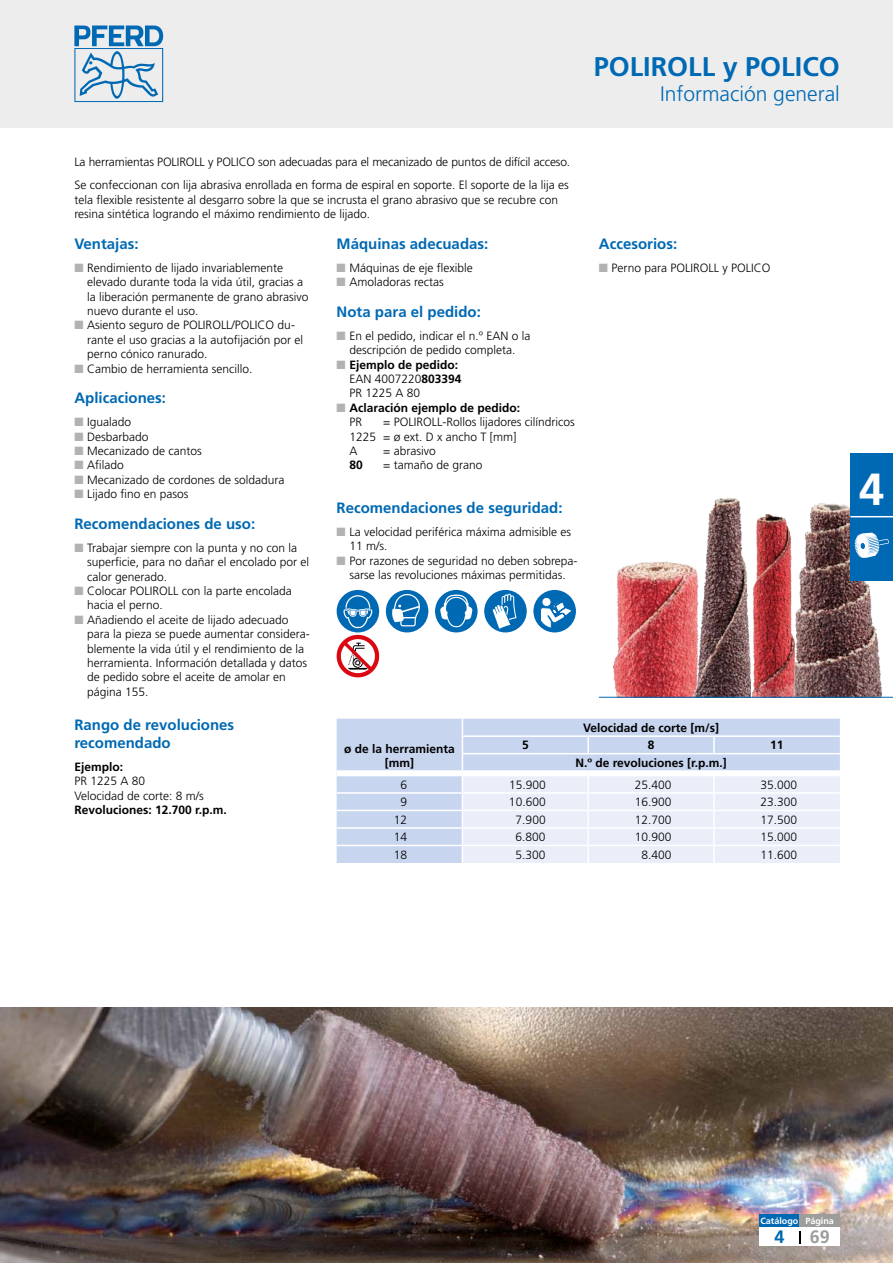
<style>
.page{position:relative;width:893px;height:1263px;background:#fff}
.page>*{position:absolute;margin:0;border:0;box-sizing:border-box;transform-origin:0 0}
.t1{font:700 45px "Frutiger LT Pro";color:#fff}
.t2{font:700 27px "Frutiger LT Pro";color:#0069b4}
.t3{font:300 21px "Frutiger LT Pro";color:#0069b4}
.t4{font:700 18px "Frutiger LT Pro";color:#9d9d9c}
.t5{font:700 18px "Frutiger LT Pro";color:#0069b4}
.t6{font:700 15px/18px "Frutiger LT Pro";color:#0069b4}
.t7{font:300 12px/14.4px "Frutiger LT Pro";color:#000}
.t8{font:700 12px/14.4px "Frutiger LT Pro";color:#000}
.t9{font:700 9px "Frutiger LT Pro";color:#fff}
.s1{color:#b3b2b2}
.s2{font-weight:300}
</style>
<div class="page">
<div style="left:0;top:0;width:893px;height:128px;background:#ededed"></div>
<svg style="left:74px;top:26px;width:89px;height:76px"></svg>
<div style="left:386px;top:590px;width:42px;height:42px;background:#0069b4;border-radius:50%"></div>
<svg style="left:392px;top:594px;width:28px;height:32px"></svg>
<div style="left:435px;top:590px;width:43px;height:42px;background:#0069b4;border-radius:50%"></div>
<svg style="left:440px;top:595px;width:32px;height:32px"></svg>
<div style="left:484px;top:590px;width:43px;height:42px;background:#0069b4;border-radius:50%"></div>
<svg style="left:493px;top:594px;width:24px;height:35px"></svg>
<div style="left:533px;top:590px;width:43px;height:42px;background:#0069b4;border-radius:50%"></div>
<svg style="left:540px;top:597px;width:33px;height:32px"></svg>
<svg style="left:337px;top:590px;width:42px;height:87px"></svg>
<div style="left:337px;top:719px;width:125px;height:144px;background:#c8d5ef"></div>
<hr style="left:337px;top:792px;width:125px;height:2px;background:#fff">
<hr style="left:337px;top:810px;width:125px;height:1px;background:#fff">
<hr style="left:337px;top:827px;width:125px;height:2px;background:#fff">
<hr style="left:337px;top:845px;width:125px;height:1px;background:#fff">
<svg style="left:462px;top:719px;width:378px;height:144px;background:#dfe6f5"></svg>
<div style="left:337px;top:770px;width:125px;height:6px;background:#fff"></div>
<div style="left:462px;top:770px;width:126px;height:6px;background:#fff"></div>
<div style="left:588px;top:770px;width:126px;height:6px;background:#fff"></div>
<div style="left:714px;top:770px;width:126px;height:6px;background:#fff"></div>
<img style="left:0;top:1008px;width:893px;height:255px">
<img style="left:614px;top:561px;width:68px;height:136px">
<img style="left:796px;top:504px;width:86px;height:193px">
<img style="left:682px;top:498px;width:68px;height:199px">
<img style="left:753px;top:515px;width:43px;height:182px">
<hr style="left:599px;top:697px;width:294px;height:1px;background:#0069b4">
<div style="left:759px;top:1225px;width:81px;height:21px;background:#fff"></div>
<svg style="left:799px;top:1231px;width:1px;height:12px"></svg>
<div style="left:850px;top:453px;width:43px;height:127px;background:#0069b4"></div>
<hr style="left:850px;top:516px;width:43px;height:1px;background:#fff">
<svg style="left:855px;top:533px;width:34px;height:25px"></svg>
<div style="left:759px;top:1214px;width:40px;height:13px;background:#0069b4"></div>
<div style="left:799px;top:1214px;width:41px;height:13px;background:#9d9d9c"></div>
<h2 class="t2" style="left:594px;top:50px;width:248px">POLIROLL y POLICO</h2>
<h3 class="t3" style="left:660px;top:81px;width:181px">Información general</h3>
<p class="t7" style="left:74px;top:151px;width:497px;line-height:23px">La herramientas POLIROLL y POLICO son adecuadas para el mecanizado de puntos de difícil acceso.<br>Se confeccionan con lija abrasiva enrollada en forma de espiral en soporte. El soporte de la lija es</p>
<p class="t7" style="left:74px;top:192px;width:485px">tela flexible resistente al desgarro sobre la que se incrusta el grano abrasivo que se recubre con resina sintética logrando el máximo rendimiento de lijado.</p>
<p class="t6" style="left:74px;top:235px;width:66px">Ventajas:</p>
<p class="t7" style="left:87px;top:260px;width:223px;text-indent:-13px"><span class="s1">■</span> Rendimiento de lijado invariablemente elevado durante toda la vida útil, gracias a la liberación permanente de grano abrasivo nuevo durante el uso.</p>
<p class="t7" style="left:87px;top:318px;width:218px;text-indent:-13px"><span class="s1">■</span> Asiento seguro de POLIROLL/POLICO du&shy;rante el uso gracias a la autofijación por el perno cónico ranurado.</p>
<p class="t7" style="left:74px;top:361px;width:180px"><span class="s1">■</span> Cambio de herramienta sencillo.</p>
<p class="t6" style="left:74px;top:389px;width:93px">Aplicaciones:</p>
<p class="t7" style="left:74px;top:415px;width:58px"><span class="s1">■</span> Igualado</p>
<p class="t7" style="left:74px;top:429px;width:76px"><span class="s1">■</span> Desbarbado</p>
<p class="t7" style="left:74px;top:444px;width:129px"><span class="s1">■</span> Mecanizado de cantos</p>
<p class="t7" style="left:74px;top:458px;width:51px"><span class="s1">■</span> Afilado</p>
<p class="t7" style="left:74px;top:472px;width:211px"><span class="s1">■</span> Mecanizado de cordones de soldadura</p>
<p class="t7" style="left:74px;top:487px;width:116px"><span class="s1">■</span> Lijado fino en pasos</p>
<p class="t6" style="left:74px;top:515px;width:182px">Recomendaciones de uso:</p>
<p class="t7" style="left:87px;top:541px;width:224px;text-indent:-13px"><span class="s1">■</span> Trabajar siempre con la punta y no con la superficie, para no dañar el encolado por el calor generado.</p>
<p class="t7" style="left:87px;top:584px;width:206px;text-indent:-13px"><span class="s1">■</span> Colocar POLIROLL con la parte encolada hacia el perno.</p>
<p class="t7" style="left:87px;top:613px;width:224px;text-indent:-13px"><span class="s1">■</span> Añadiendo el aceite de lijado adecuado para la pieza se puede aumentar considera&shy;blemente la vida útil y el rendimiento de la herramienta. Información detallada y datos de pedido sobre el aceite de amolar en página 155.</p>
<p class="t6" style="left:337px;top:235px;width:153px">Máquinas adecuadas:</p>
<p class="t7" style="left:337px;top:260px;width:138px"><span class="s1">■</span> Máquinas de eje flexible</p>
<p class="t7" style="left:337px;top:275px;width:109px"><span class="s1">■</span> Amoladoras rectas</p>
<p class="t6" style="left:337px;top:303px;width:146px">Nota para el pedido:</p>
<p class="t7" style="left:337px;top:328px;width:195px;text-align:center"><span class="s1">■</span> En el pedido, indicar el n.º EAN o la descripción de pedido completa.</p>
<p class="t8" style="left:349px;top:357px;width:114px;text-indent:-13px"><span class="s1">■</span> Ejemplo de pedido:<br><span class="s2">EAN 4007220</span>803394<br><span class="s2">PR 1225 A 80</span></p>
<p class="t8" style="left:349px;top:400px;width:172px;text-indent:-13px"><span class="s1">■</span> Aclaración ejemplo de pedido:<br><span class="s2">PR</span></p>
<p class="t7" style="left:349px;top:415px;width:227px;text-indent:34px">= POLIROLL-Rollos lijadores cilíndricos<br>1225 = ø ext. D x ancho T [mm]<br>A</p>
<p class="t7" style="left:383px;top:444px;width:54px">= abrasivo</p>
<p class="t8" style="left:349px;top:458px;width:15px">80</p>
<p class="t7" style="left:383px;top:458px;width:101px">= tamaño de grano</p>
<p class="t6" style="left:337px;top:499px;width:227px">Recomendaciones de seguridad:</p>
<p class="t7" style="left:349px;top:525px;width:223px;text-indent:-13px"><span class="s1">■</span> La velocidad periférica máxima admisible es<br>11 m/s.</p>
<p class="t7" style="left:337px;top:553px;width:242px;text-align:center"><span class="s1">■</span> Por razones de seguridad no deben sobrepa&shy;sarse las revoluciones máximas permitidas.</p>
<p class="t6" style="left:599px;top:235px;width:80px">Accesorios:</p>
<p class="t7" style="left:599px;top:261px;width:173px"><span class="s1">■</span> Perno para POLIROLL y POLICO</p>
<p class="t6" style="left:74px;top:716px;width:161px">Rango de revoluciones recomendado</p>
<p class="t8" style="left:74px;top:759px;width:50px">Ejemplo:</p>
<p class="t7" style="left:74px;top:774px;width:131px">PR 1225 A 80<br>Velocidad de corte: 8 m/s</p>
<p class="t8" style="left:74px;top:803px;width:154px">Revoluciones: 12.700 r.p.m.</p>
<p class="t8" style="left:344px;top:741px;width:112px;text-align:center">ø de la herramienta [mm]</p>
<p class="t8" style="left:583px;top:721px;width:138px">Velocidad de corte [m/s]</p>
<p class="t8" style="left:522px;top:738px;width:8px">5</p>
<p class="t8" style="left:648px;top:738px;width:8px">8</p>
<p class="t8" style="left:770px;top:738px;width:15px">11</p>
<p class="t8" style="left:575px;top:756px;width:153px">N.º de revoluciones [r.p.m.]</p>
<p class="t7" style="left:400px;top:777px;width:8px">6</p>
<p class="t7" style="left:509px;top:777px;width:38px">15.900</p>
<p class="t7" style="left:635px;top:777px;width:38px">25.400</p>
<p class="t7" style="left:761px;top:777px;width:38px">35.000</p>
<p class="t7" style="left:400px;top:795px;width:8px">9</p>
<p class="t7" style="left:509px;top:795px;width:38px">10.600</p>
<p class="t7" style="left:635px;top:795px;width:38px">16.900</p>
<p class="t7" style="left:761px;top:795px;width:38px">23.300</p>
<p class="t7" style="left:394px;top:812px;width:15px">12</p>
<p class="t7" style="left:516px;top:812px;width:32px">7.900</p>
<p class="t7" style="left:635px;top:812px;width:38px">12.700</p>
<p class="t7" style="left:761px;top:812px;width:38px">17.500</p>
<p class="t7" style="left:394px;top:830px;width:15px">14</p>
<p class="t7" style="left:516px;top:830px;width:32px">6.800</p>
<p class="t7" style="left:635px;top:830px;width:38px">10.900</p>
<p class="t7" style="left:760px;top:830px;width:38px">15.000</p>
<p class="t7" style="left:394px;top:847px;width:15px">18</p>
<p class="t7" style="left:516px;top:847px;width:32px">5.300</p>
<p class="t7" style="left:641px;top:847px;width:32px">8.400</p>
<p class="t7" style="left:760px;top:847px;width:38px">11.600</p>
<h1 class="t1" style="left:859px;top:463px;width:27px">4</h1>
<p class="t9" style="left:760px;top:1216px;width:75px">Catálogo Página</p>
<h3 class="t5" style="left:774px;top:1226px;width:12px">4</h3>
<h3 class="t4" style="left:810px;top:1226px;width:22px">69</h3>
</div>
